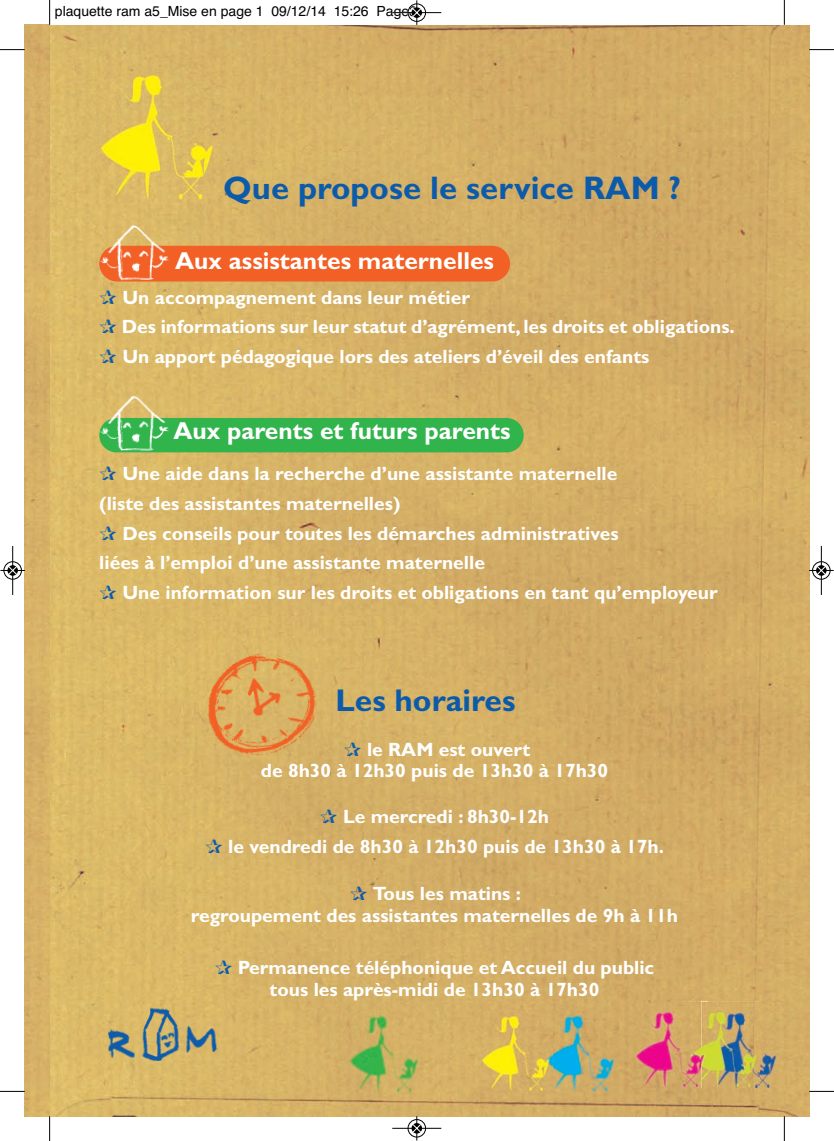
<style>
.page{position:relative;width:834px;height:1141px;background:#fff}
.page>*{position:absolute;margin:0;border:0;box-sizing:border-box;transform-origin:0 0}
.t1{font:700 32.73px "Gill Sans";color:#0c5baa}
.t2{font:700 31.5px "Gill Sans";color:#0c5baa}
.t3{font:700 24.5px "Gill Sans";color:#fff}
.t4{font:700 19.25px/29.8px "Gill Sans";color:#fff}
.t5{font:14px "Helvetica";color:#000}
</style>
<div class="page">
<div style="left:25px;top:25px;width:24px;height:1091px;background:#d6b167"></div>
<img style="left:51px;top:26px;width:758px;height:1090px">
<img style="left:25px;top:440px;width:7px;height:200px">
<div style="left:99px;top:246px;width:411px;height:36px;background:#f26025;border-radius:18px"></div>
<div style="left:99px;top:418px;width:424px;height:34px;background:#32b44d;border-radius:17px"></div>
<img style="left:90px;top:55px;width:130px;height:147px">
<img style="left:99px;top:221px;width:75px;height:63px">
<img style="left:99px;top:391px;width:75px;height:63px">
<img style="left:701px;top:1001px;width:77px;height:87px">
<img style="left:630px;top:1000px;width:129px;height:87px">
<svg style="left:682px;top:1000px;width:25px;height:1px"></svg>
<img style="left:343px;top:1005px;width:77px;height:87px">
<img style="left:475px;top:1004px;width:142px;height:88px">
<svg style="left:539px;top:1092px;width:14px;height:1px"></svg>
<img style="left:99px;top:1004px;width:128px;height:64px">
<img style="left:189px;top:629px;width:157px;height:147px">
<svg style="left:49px;top:0;width:1px;height:25px"></svg>
<svg style="left:0;top:49px;width:25px;height:1px"></svg>
<svg style="left:783px;top:0;width:1px;height:25px"></svg>
<svg style="left:809px;top:49px;width:24px;height:1px"></svg>
<svg style="left:49px;top:1116px;width:1px;height:25px"></svg>
<svg style="left:0;top:1091px;width:25px;height:1px"></svg>
<svg style="left:783px;top:1116px;width:1px;height:25px"></svg>
<svg style="left:809px;top:1091px;width:24px;height:1px"></svg>
<div style="left:407px;top:3px;width:19px;height:19px;border:1px solid #fff;border-radius:50%"></div>
<hr style="left:392px;top:12px;width:49px;height:1px;background:#000">
<div style="left:408px;top:4px;width:17px;height:18px;border:1px solid #000;border-radius:50%"></div>
<svg style="left:412px;top:0;width:9px;height:25px"></svg>
<div style="left:407px;top:1119px;width:19px;height:19px;border:1px solid #fff;border-radius:50%"></div>
<hr style="left:392px;top:1128px;width:49px;height:1px;background:#000">
<div style="left:408px;top:1119px;width:17px;height:18px;border:1px solid #000;border-radius:50%"></div>
<svg style="left:412px;top:1116px;width:9px;height:25px"></svg>
<div style="left:3px;top:561px;width:19px;height:19px;border:1px solid #fff;border-radius:50%"></div>
<hr style="left:12px;top:546px;width:1px;height:49px;background:#000">
<div style="left:4px;top:561px;width:18px;height:18px;border:1px solid #000;border-radius:50%"></div>
<svg style="left:0;top:566px;width:25px;height:9px"></svg>
<div style="left:811px;top:561px;width:19px;height:19px;border:1px solid #fff;border-radius:50%"></div>
<hr style="left:820px;top:546px;width:1px;height:49px;background:#000">
<div style="left:812px;top:561px;width:18px;height:18px;border:1px solid #000;border-radius:50%"></div>
<svg style="left:808px;top:566px;width:25px;height:9px"></svg>
<svg style="left:100px;top:467px;width:16px;height:13px"></svg>
<svg style="left:100px;top:526px;width:16px;height:14px"></svg>
<svg style="left:100px;top:585px;width:16px;height:14px"></svg>
<svg style="left:100px;top:290px;width:16px;height:14px"></svg>
<svg style="left:100px;top:320px;width:16px;height:14px"></svg>
<svg style="left:100px;top:350px;width:16px;height:13px"></svg>
<svg style="left:344px;top:742px;width:17px;height:14px"></svg>
<svg style="left:320px;top:809px;width:17px;height:14px"></svg>
<svg style="left:206px;top:839px;width:16px;height:14px"></svg>
<svg style="left:350px;top:886px;width:17px;height:14px"></svg>
<svg style="left:215px;top:961px;width:17px;height:14px"></svg>
<p class="t5" style="left:55px;top:3px;width:363px">plaquette ram a5_Mise en page 1 09/12/14 15:26 Page3</p>
<h1 class="t1" style="left:223px;top:168px;width:459px">Que propose le service RAM ?</h1>
<p class="t3" style="left:175px;top:246px;width:320px">Aux assistantes maternelles</p>
<p class="t4" style="left:122px;top:282px;width:614px">Un accompagnement dans leur métier<br>Des informations sur leur statut d’agrément, les droits et obligations.<br>Un apport pédagogique lors des ateliers d’éveil des enfants</p>
<p class="t3" style="left:173px;top:417px;width:338px">Aux parents et futurs parents</p>
<p class="t4" style="left:99px;top:459px;width:519px;text-indent:23px">Une aide dans la recherche d’une assistante maternelle (liste des assistantes maternelles)</p>
<p class="t4" style="left:99px;top:518px;width:521px;text-indent:23px">Des conseils pour toutes les démarches administratives liées à l’emploi d’une assistante maternelle</p>
<p class="t4" style="left:122px;top:578px;width:596px">Une information sur les droits et obligations en tant qu’employeur</p>
<h2 class="t2" style="left:335px;top:682px;width:181px">Les horaires</h2>
<p class="t4" style="left:261px;top:738px;width:349px;line-height:21.7px;text-indent:106px">le RAM est ouvert<br>de 8h30 à 12h30 puis de 13h30 à 17h30</p>
<p class="t4" style="left:228px;top:801px;width:437px;text-align:center">Le mercredi : 8h30-12h<br>le vendredi de 8h30 à 12h30 puis de 13h30 à 17h.</p>
<p class="t4" style="left:191px;top:882px;width:488px;line-height:21.7px;text-indent:182px">Tous les matins :<br>regroupement des assistantes maternelles de 9h à 11h</p>
<p class="t4" style="left:269px;top:957px;width:386px;line-height:21.7px;text-indent:-32px">Permanence téléphonique et Accueil du public tous les après-midi de 13h30 à 17h30</p>
</div>
